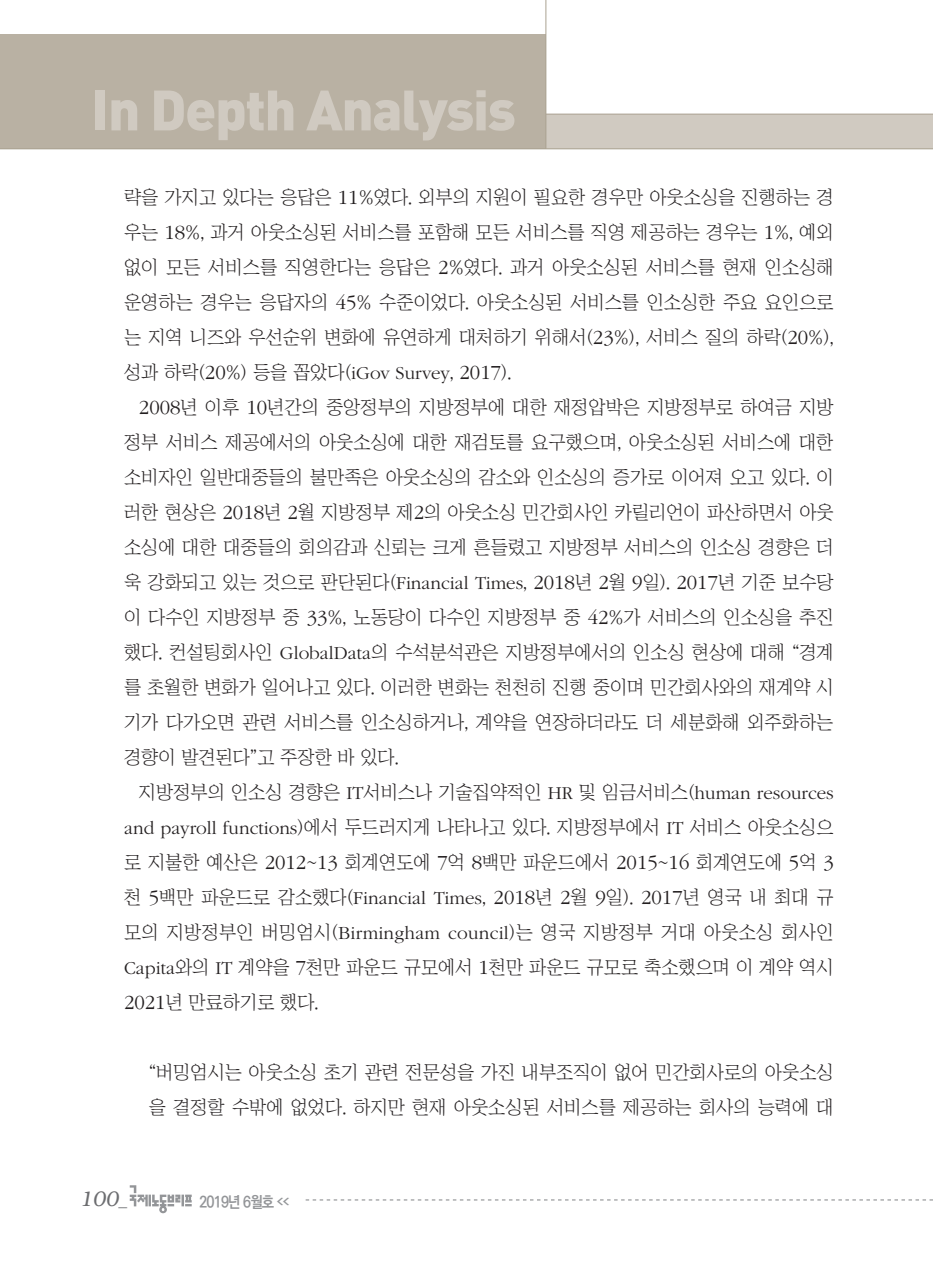
<style>
.page{position:relative;width:933px;height:1275px;background:#fff}
.page>*{position:absolute;margin:0;border:0;box-sizing:border-box;transform-origin:0 0}
.t1{font:56px "Dinbla";letter-spacing:-.025em;color:#d0cac1}
.t2{font:italic 300 21px "Bookman";color:#6c6d70}
.본문{font:18.9px/35px "Chosunilbo NM";color:#231f20;text-align:justify}
.인용문{font:18.9px/35px "Chosunilbo NM";color:#231f20}
.t3{font:700 15.75px "Ko Pub Dotum";letter-spacing:-.055em;color:#939598;scale:.9 1}
.s1{font-family:"ITC Garamond Std";font-weight:300;font-size:20.82px}
.s2{font-family:"ITC Garamond Std";font-weight:300}
.s3{font-family:"Helvetica";font-weight:400;font-style:normal;font-size:17.5px}
.s4{font-size:7.88px}
</style>
<div class="page">
<div style="left:0;top:114px;width:933px;height:35px;background:#d0cac1"></div>
<hr style="left:0;top:114px;width:933px;height:1px;background:#aaa291">
<div style="left:0;top:35px;width:546px;height:114px;background:#b9b1a3"></div>
<hr style="left:0;top:148px;width:933px;height:1px;background:#aaa291">
<hr style="left:545px;top:0;width:1px;height:149px;background:#aaa291">
<svg style="left:306px;top:1199px;width:627px;height:1px"></svg>
<svg style="left:130px;top:1185px;width:62px;height:28px"></svg>
<h1 class="t1" style="left:91px;top:73px;width:426px">In Depth Analysis</h1>
<p class="본문" style="left:124px;top:179px;width:711px">략을 가지고 있다는 응답은 <span class="s1">11</span>%였다. 외부의 지원이 필요한 경우만 아웃소싱을 진행하는 경 우는 <span class="s1">18</span>%, 과거 아웃소싱된 서비스를 포함해 모든 서비스를 직영 제공하는 경우는 <span class="s1">1</span>%, 예외 없이 모든 서비스를 직영한다는 응답은 <span class="s1">2</span>%였다. 과거 아웃소싱된 서비스를 현재 인소싱해 운영하는 경우는 응답자의 <span class="s1">45</span>% 수준이었다. 아웃소싱된 서비스를 인소싱한 주요 요인으로 는 지역 니즈와 우선순위 변화에 유연하게 대처하기 위해서(<span class="s1">23</span>%), 서비스 질의 하락(<span class="s1">20</span>%), 성과 하락(<span class="s1">20</span>%) 등을 꼽았다(<span class="s2">iGov Survey</span>, <span class="s1">2017</span>).</p>
<p class="본문" style="left:124px;top:389px;width:711px;text-indent:15px"><span class="s1">2008</span>년 이후 <span class="s1">10</span>년간의 중앙정부의 지방정부에 대한 재정압박은 지방정부로 하여금 지방 정부 서비스 제공에서의 아웃소싱에 대한 재검토를 요구했으며, 아웃소싱된 서비스에 대한 소비자인 일반대중들의 불만족은 아웃소싱의 감소와 인소싱의 증가로 이어져 오고 있다. 이 러한 현상은 <span class="s1">2018</span>년 <span class="s1">2</span>월 지방정부 제<span class="s1">2</span>의 아웃소싱 민간회사인 카릴리언이 파산하면서 아웃 소싱에 대한 대중들의 회의감과 신뢰는 크게 흔들렸고 지방정부 서비스의 인소싱 경향은 더 욱 강화되고 있는 것으로 판단된다(<span class="s2">Financial Times</span>, <span class="s1">2018</span>년 <span class="s1">2</span>월 <span class="s1">9</span>일). <span class="s1">2017</span>년 기준 보수당 이 다수인 지방정부 중 <span class="s1">33</span>%, 노동당이 다수인 지방정부 중 <span class="s1">42</span>%가 서비스의 인소싱을 추진 했다. 컨설팅회사인 <span class="s2">GlobalData</span>의 수석분석관은 지방정부에서의 인소싱 현상에 대해 “경계 를 초월한 변화가 일어나고 있다. 이러한 변화는 천천히 진행 중이며 민간회사와의 재계약 시 기가 다가오면 관련 서비스를 인소싱하거나, 계약을 연장하더라도 더 세분화해 외주화하는 경향이 발견된다”고 주장한 바 있다.</p>
<p class="본문" style="left:124px;top:774px;width:711px;text-indent:15px">지방정부의 인소싱 경향은 <span class="s2">IT</span>서비스나 기술집약적인 <span class="s2">HR</span> 및 임금서비스(<span class="s2">human resources and payroll functions</span>)에서 두드러지게 나타나고 있다. 지방정부에서 <span class="s2">IT</span> 서비스 아웃소싱으 로 지불한 예산은 <span class="s1">2012</span>~<span class="s1">13</span> 회계연도에 <span class="s1">7</span>억 <span class="s1">8</span>백만 파운드에서 <span class="s1">2015</span>~<span class="s1">16</span> 회계연도에 <span class="s1">5</span>억 <span class="s1">3 </span>천 <span class="s1">5</span>백만 파운드로 감소했다(<span class="s2">Financial Times</span>, <span class="s1">2018</span>년 <span class="s1">2</span>월 <span class="s1">9</span>일). <span class="s1">2017</span>년 영국 내 최대 규 모의 지방정부인 버밍엄시(<span class="s2">Birmingham council</span>)는 영국 지방정부 거대 아웃소싱 회사인 <span class="s2">Capita</span>와의 <span class="s2">IT</span> 계약을 <span class="s1">7</span>천만 파운드 규모에서 <span class="s1">1</span>천만 파운드 규모로 축소했으며 이 계약 역시 <span class="s1">2021</span>년 만료하기로 했다.</p>
<p class="인용문" style="left:149px;top:1054px;width:686px">“버밍엄시는 아웃소싱 초기 관련 전문성을 가진 내부조직이 없어 민간회사로의 아웃소싱 을 결정할 수밖에 없었다. 하지만 현재 아웃소싱된 서비스를 제공하는 회사의 능력에 대</p>
<p class="t2" style="left:79px;top:1187px;width:49px">100<span class="s3">_</span></p>
<p class="t3" style="left:199px;top:1194px;width:101px">2019년 6월호 <span class="s4">&lt;&lt;</span></p>
</div>
